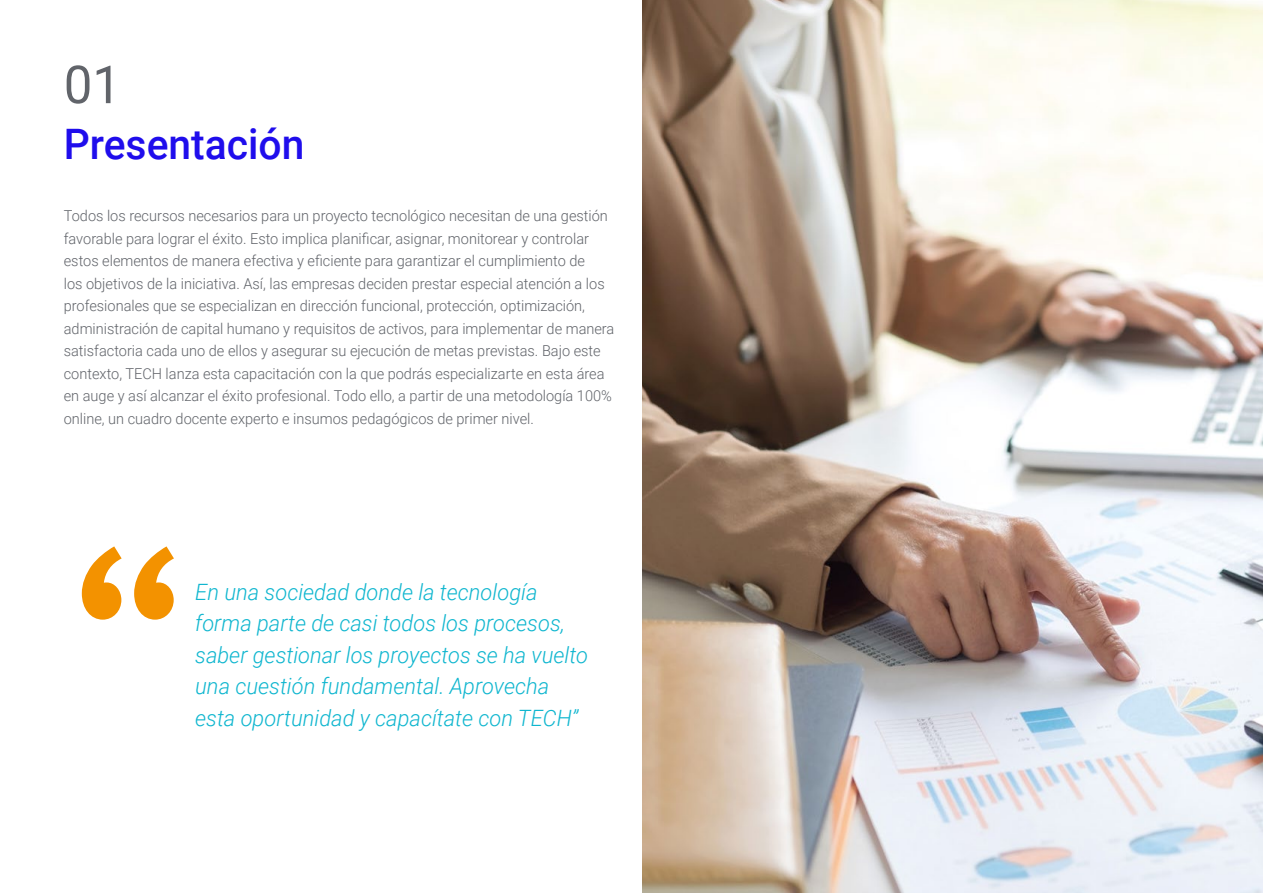
<style>
.page{position:relative;width:1263px;height:893px;background:#fff}
.page>*{position:absolute;margin:0;border:0;box-sizing:border-box;transform-origin:0 0}
.t1{font:52.5px "Roboto";color:#61646a}
.t2{font:500 42px "Roboto";color:#1f0dec}
.t3{font:italic 300 22.5px/31.5px "Roboto";color:#0fb6cf}
.t4{font:300 15px/22.5px "Roboto";color:#61646a}
</style>
<div class="page">
<svg style="left:82px;top:546px;width:92px;height:74px"></svg>
<img style="left:642px;top:0;width:621px;height:893px">
<h1 class="t1" style="left:64px;top:48px;width:59px">01</h1>
<h2 class="t2" style="left:64px;top:115px;width:242px">Presentación</h2>
<p class="t4" style="left:64px;top:204px;width:552px">Todos los recursos necesarios para un proyecto tecnológico necesitan de una gestión favorable para lograr el éxito. Esto implica planificar, asignar, monitorear y controlar estos elementos de manera efectiva y eficiente para garantizar el cumplimiento de<br>los objetivos de la iniciativa. Así, las empresas deciden prestar especial atención a los profesionales que se especializan en dirección funcional, protección, optimización, administración de capital humano y requisitos de activos, para implementar de manera satisfactoria cada uno de ellos y asegurar su ejecución de metas previstas. Bajo este contexto, TECH lanza esta capacitación con la que podrás especializarte en esta área en auge y así alcanzar el éxito profesional. Todo ello, a partir de una metodología 100% online, un cuadro docente experto e insumos pedagógicos de primer nivel.</p>
<h3 class="t3" style="left:195px;top:575px;width:394px">En una sociedad donde la tecnología forma parte de casi todos los procesos, saber gestionar los proyectos se ha vuelto una cuestión fundamental. Aprovecha esta oportunidad y capacítate con TECH”</h3>
</div>
